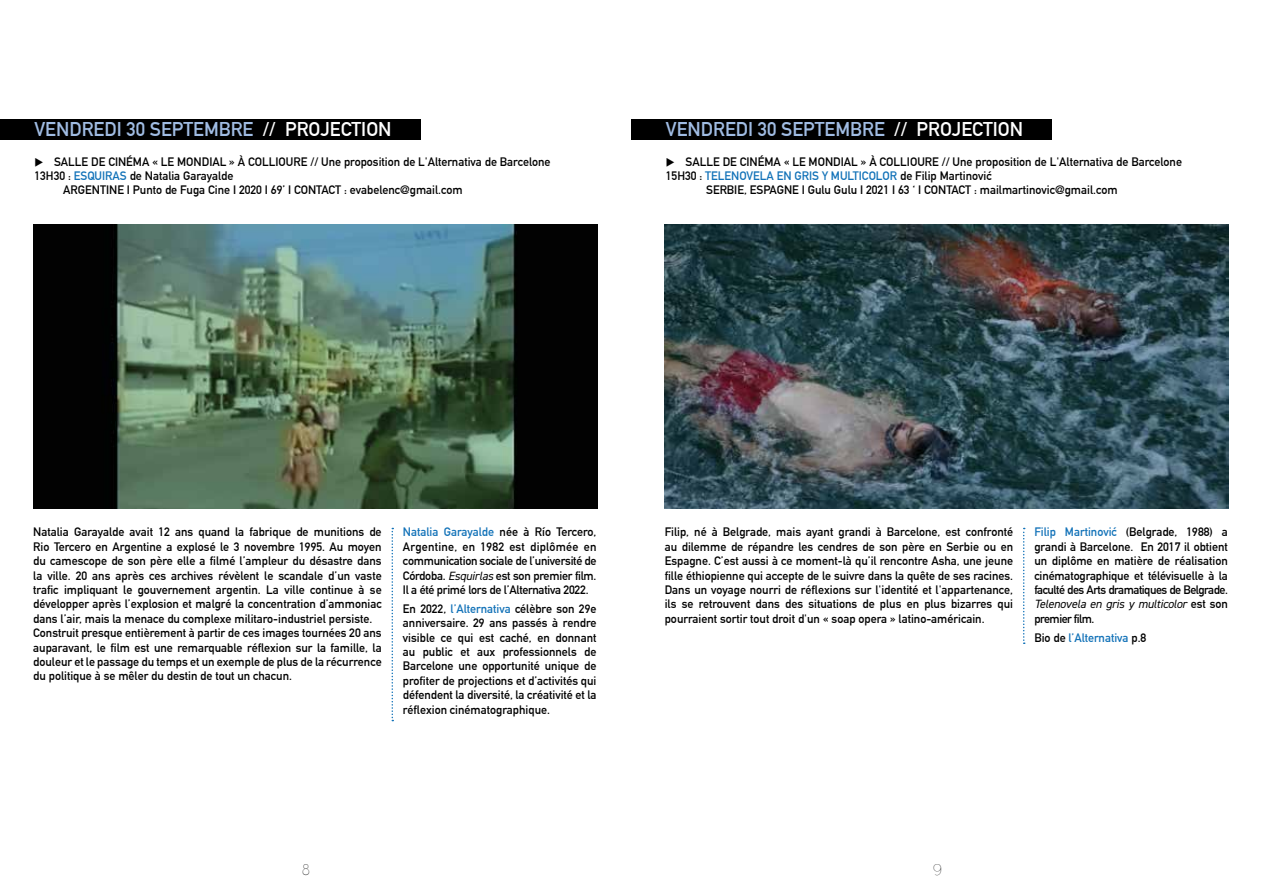
<style>
.page{position:relative;width:1263px;height:893px;background:#fff}
.page>*{position:absolute;margin:0;border:0;box-sizing:border-box;transform-origin:0 0}
.t1{font:700 19.5px "DIN Alternate";color:#a0bce3}
.t2{font:100 15px "Clemente P Daa";color:#000}
.t3{font:700 12px/14.4px "DIN Alternate";color:#000;text-align:justify}
.t4{font:700 12px "DIN Alternate";color:#1272b8}
.t5{font:italic 12px "DIN2014";letter-spacing:-.02em;color:#000}
.s1{color:#fff}
.s2{color:#1272b8}
.s3{color:#000}
.s4{font-family:"DIN2014";font-weight:400;font-style:italic}
.s5{font-family:"DIN Alternate";font-weight:700;font-style:normal}
</style>
<div class="page">
<div style="left:0;top:119px;width:421px;height:20px;background:#000"></div>
<svg style="left:391px;top:528px;width:2px;height:193px"></svg>
<img style="left:33px;top:224px;width:564px;height:285px">
<div style="left:631px;top:119px;width:421px;height:20px;background:#000"></div>
<svg style="left:1023px;top:528px;width:2px;height:116px"></svg>
<img style="left:665px;top:224px;width:564px;height:285px">
<h1 class="t1" style="left:34px;top:114px;width:359px">VENDREDI 30 SEPTEMBRE <span class="s1">// PROJECTION</span></h1>
<p class="t3" style="left:34px;top:153px;width:518px">◆ SALLE DE CINÉMA « LE MONDIAL » À COLLIOURE // Une proposition de L'Alternativa de Barcelone</p>
<p class="t3" style="left:34px;top:168px;width:201px">13H30 : <span class="s2">ESQUIRAS</span> de Natalia Garayalde</p>
<p class="t3" style="left:63px;top:182px;width:401px">ARGENTINE I Punto de Fuga Cine I 2020 I 69’ I CONTACT : evabelenc@gmail.com</p>
<h1 class="t1" style="left:666px;top:114px;width:359px">VENDREDI 30 SEPTEMBRE <span class="s1">// PROJECTION</span></h1>
<p class="t3" style="left:666px;top:153px;width:518px">◆ SALLE DE CINÉMA « LE MONDIAL » À COLLIOURE // Une proposition de L'Alternativa de Barcelone</p>
<p class="t4" style="left:666px;top:167px;width:327px"><span class="s3">15H30 :</span> TELENOVELA EN GRIS Y MULTICOLOR <span class="s3">de Filip Martinović</span></p>
<p class="t3" style="left:706px;top:182px;width:413px">SERBIE, ESPAGNE I Gulu Gulu I 2021 I 63 ‘ I CONTACT : mailmartinovic@gmail.com</p>
<p class="t3" style="left:33px;top:524px;width:350px;text-align:left">Natalia Garayalde avait 12 ans quand la fabrique de munitions de Rio Tercero en Argentine a explosé le 3 novembre 1995. Au moyen du camescope de son père elle a filmé l’ampleur du désastre dans la ville. 20 ans après ces archives révèlent le scandale d’un vaste trafic impliquant le gouvernement argentin. La ville continue à se développer après l’explosion et malgré la concentration d’ammoniac dans l’air, mais la menace du complexe militaro-industriel persiste.<br>Construit presque entièrement à partir de ces images tournées 20 ans auparavant, le film est une remarquable réflexion sur la famille, la douleur et le passage du temps et un exemple de plus de la récurrence du politique à se mêler du destin de tout un chacun.</p>
<p class="t3" style="left:403px;top:524px;width:195px"><span class="s2">Natalia Garayalde</span> née à Río Tercero, Argentine, en 1982 est diplômée en communication sociale de l’université de Córdoba. <span class="s4">Esquirlas</span> est son premier film.<br>Il a été primé lors de l’Alternativa 2022.</p>
<p class="t3" style="left:403px;top:601px;width:195px">En 2022, <span class="s2">l’Alternativa</span> célèbre son 29e anniversaire. 29 ans passés à rendre visible ce qui est caché, en donnant au public et aux professionnels de Barcelone une opportunité unique de profiter de projections et d’activités qui défendent la diversité, la créativité et la réflexion cinématographique.</p>
<p class="t3" style="left:665px;top:524px;width:350px">Filip, né à Belgrade, mais ayant grandi à Barcelone, est confronté au dilemme de répandre les cendres de son père en Serbie ou en Espagne. C’est aussi à ce moment-là qu’il rencontre Asha, une jeune fille éthiopienne qui accepte de le suivre dans la quête de ses racines.<br>Dans un voyage nourri de réflexions sur l'identité et l'appartenance, ils se retrouvent dans des situations de plus en plus bizarres qui pourraient sortir tout droit d'un « soap opera » latino-américain.</p>
<p class="t3" style="left:1034px;top:524px;width:195px"><span class="s2">Filip Martinović</span> (Belgrade, 1988) a grandi à Barcelone. En 2017 il obtient un diplôme en matière de réalisation cinématographique et télévisuelle à la faculté des Arts dramatiques de Belgrade.</p>
<p class="t5" style="left:1034px;top:597px;width:195px">Telenovela en gris y multicolor <span class="s5">est son</span></p>
<p class="t3" style="left:1034px;top:608px;width:114px;line-height:18.9px">premier film.<br>Bio de <span class="s2">l’Alternativa</span> p.8</p>
<p class="t2" style="left:302px;top:861px;width:10px">8</p>
<p class="t2" style="left:933px;top:861px;width:10px">9</p>
</div>
